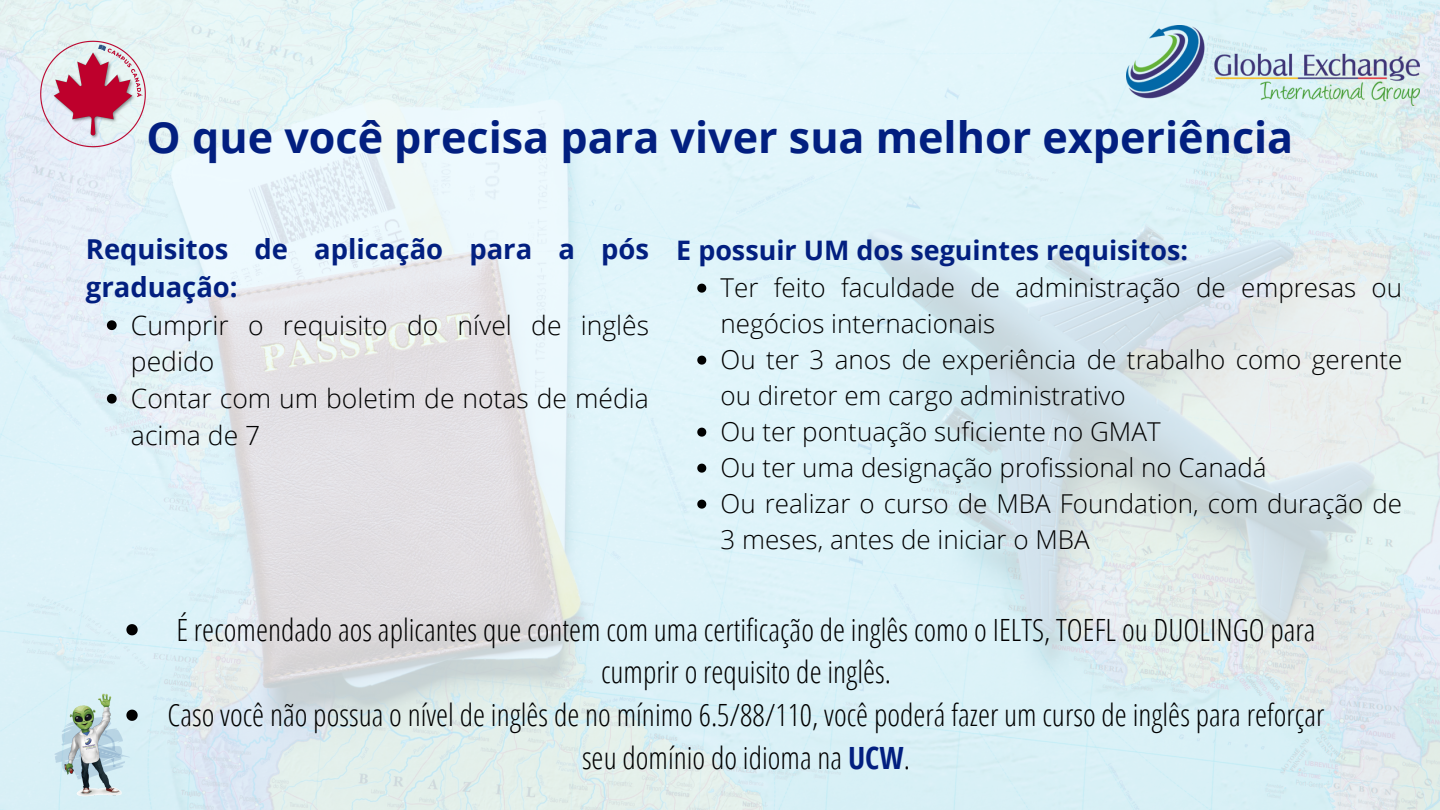
<style>
.page{position:relative;width:1440px;height:810px;background:#fff}
.page>*{position:absolute;margin:0;border:0;box-sizing:border-box;transform-origin:0 0}
.t1{font:700 43.1px "Open Sans";color:#021f80}
.t2{font:300 30.7px/42.8px "Open Sans Condensed";color:#000;text-align:center}
.t3{font:700 27.4px/38.2px "Open Sans";color:#021f80}
.t4{font:700 26.9px "Open Sans";color:#021f80}
.t5{font:300 26.5px/36.8px "Open Sans";color:#000}
.t6{font:300 26px/36px "Open Sans";color:#000}
.s1{font-weight:700;color:#021f80}
</style>
<div class="page">
<img style="left:0;top:0;width:1440px;height:810px">
<img style="left:1127px;top:26px;width:292px;height:79px">
<img style="left:54px;top:692px;width:78px;height:106px">
<img style="left:4px;top:26px;width:177px;height:136px">
<svg style="left:107px;top:320px;width:10px;height:10px"></svg>
<svg style="left:107px;top:394px;width:10px;height:10px"></svg>
<svg style="left:697px;top:284px;width:9px;height:9px"></svg>
<svg style="left:697px;top:356px;width:9px;height:9px"></svg>
<svg style="left:697px;top:428px;width:9px;height:9px"></svg>
<svg style="left:697px;top:464px;width:9px;height:9px"></svg>
<svg style="left:697px;top:500px;width:9px;height:9px"></svg>
<svg style="left:126px;top:624px;width:12px;height:11px"></svg>
<svg style="left:126px;top:710px;width:12px;height:11px"></svg>
<p class="t1" style="left:147px;top:107px;width:1148px">O que você precisa para viver sua melhor experiência</p>
<p class="t3" style="left:86px;top:229px;width:565px">Requisitos de aplicação para a pós graduação:</p>
<p class="t5" style="left:131px;top:306px;width:520px">Cumprir o requisito do nível de inglês pedido</p>
<p class="t5" style="left:131px;top:379px;width:519px">Contar com um boletim de notas de média acima de 7</p>
<p class="t4" style="left:676px;top:232px;width:513px">E possuir UM dos seguintes requisitos:</p>
<p class="t6" style="left:720px;top:269px;width:683px">Ter feito faculdade de administração de empresas ou negócios internacionais</p>
<p class="t6" style="left:720px;top:341px;width:683px">Ou ter 3 anos de experiência de trabalho como gerente ou diretor em cargo administrativo</p>
<p class="t6" style="left:720px;top:413px;width:442px">Ou ter pontuação suficiente no GMAT</p>
<p class="t6" style="left:720px;top:449px;width:548px">Ou ter uma designação profissional no Canadá</p>
<p class="t6" style="left:720px;top:485px;width:683px">Ou realizar o curso de MBA Foundation, com duração de<br>3 meses, antes de iniciar o MBA</p>
<p class="t2" style="left:176px;top:607px;width:1141px">É recomendado aos aplicantes que contem com uma certificação de inglês como o IELTS, TOEFL ou DUOLINGO para cumprir o requisito de inglês.</p>
<p class="t2" style="left:168px;top:693px;width:1159px">Caso você não possua o nível de inglês de no mínimo 6.5/88/110, você poderá fazer um curso de inglês para reforçar seu domínio do idioma na <span class="s1">UCW</span>.</p>
</div>
